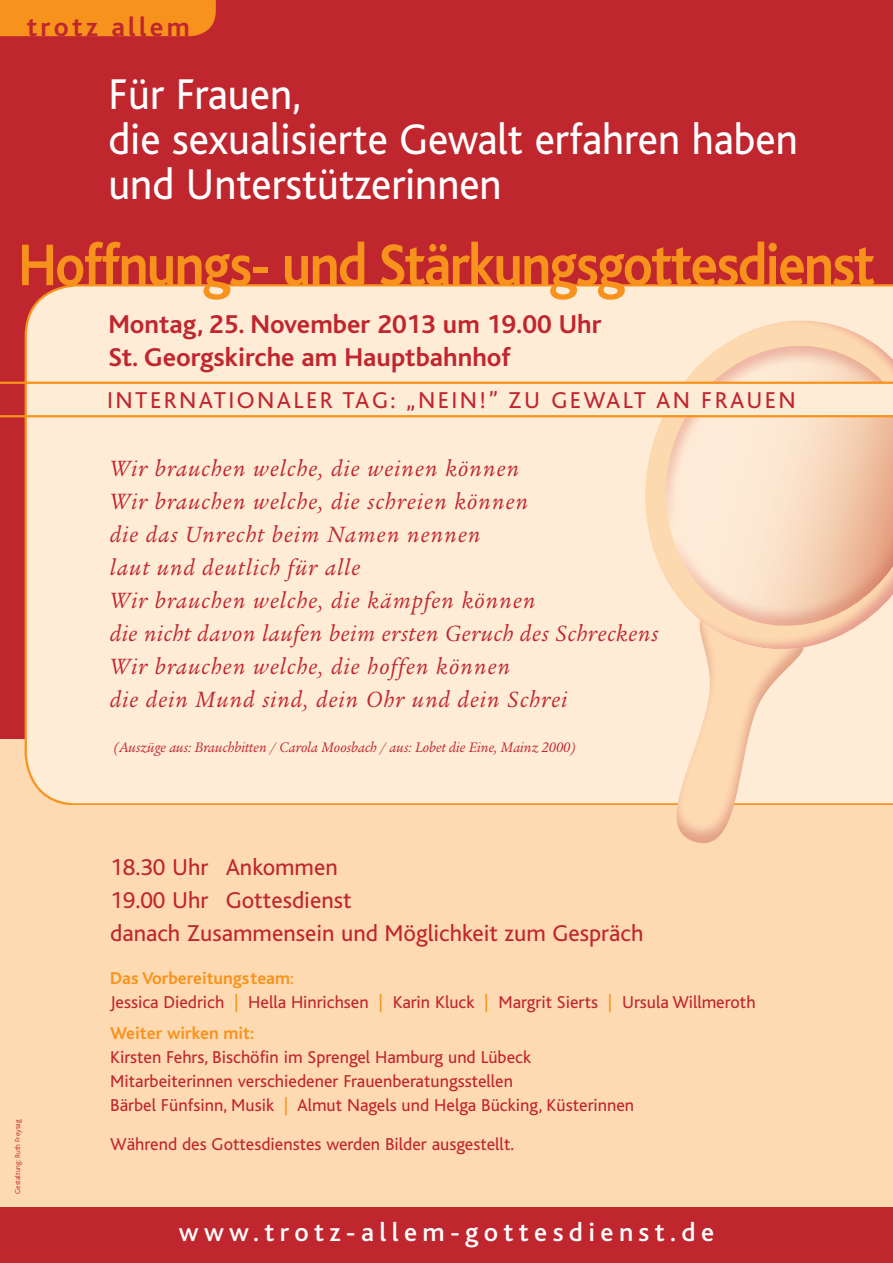
<style>
.page{position:relative;width:893px;height:1263px;background:#fff}
.page>*{position:absolute;margin:0;border:0;box-sizing:border-box;transform-origin:0 0}
.t1{font:700 61.5px "Bliss";letter-spacing:-.03em;color:#f7931d;scale:.9 1}
.t2{font:45px "Bliss";color:#fff;scale:.95 1}
.t3{font:700 27.6px "Bliss";letter-spacing:.12em;color:#c0262d}
.t4{font:700 27px "Bliss";color:#c0262d}
.t5{font:500 27px "Bliss";letter-spacing:.2em;color:#fff}
.t6{font:italic 24px "Legacy Serif Std";letter-spacing:.05em;color:#c0262d}
.t7{font:24px "Bliss";color:#c0262d}
.t8{font:italic 24px "Legacy Serif Std";letter-spacing:.03em;color:#c0262d}
.t9{font:24px "Bliss";letter-spacing:.1em;color:#c0262d}
.t10{font:18px "Bliss";color:#c0262d}
.t11{font:700 18px "Bliss";color:#f7931d}
.t12{font:italic 15px "Legacy Serif Std";color:#c0262d}
.t13{font:300 7.5px "Bliss";color:#c0262d}
.s1{font-weight:400}
.s2{color:#f7931d}
</style>
<div class="page">
<div style="left:0;top:0;width:893px;height:753px;background:#c0262d"></div>
<div style="left:0;top:0;width:216px;height:36px;background:#f7931d"></div>
<div style="left:0;top:739px;width:893px;height:493px;background:#fedab3"></div>
<div style="left:25px;top:284px;width:868px;height:521px;background:#feecd7"></div>
<div style="left:0;top:1207px;width:893px;height:56px;background:#c0262d"></div>
<div style="left:607px;top:287px;width:286px;height:395px;background:#feecd7"></div>
<svg style="left:634px;top:316px;width:259px;height:339px;background:#f8dac0"></svg>
<svg style="left:643px;top:617px;width:162px;height:226px"></svg>
<div style="left:550px;top:383px;width:343px;height:32px;background:#feecd7"></div>
<hr style="left:0;top:415px;width:893px;height:2px;background:#f7931d">
<hr style="left:0;top:382px;width:893px;height:2px;background:#f7931d">
<p class="t3" style="left:27px;top:13px;width:165px">trotz allem</p>
<p class="t2" style="left:108px;top:70px;width:204px">Für Frauen,</p>
<p class="t2" style="left:108px;top:115px;width:727px">die sexualisierte Gewalt erfahren haben</p>
<p class="t2" style="left:108px;top:160px;width:416px">und Unterstützerinnen</p>
<p class="t1" style="left:18px;top:233px;width:953px">Hoffnungs- und Stärkungsgottesdienst</p>
<p class="t4" style="left:108px;top:310px;width:495px">Montag, 25. November 2013 um 19.00 Uhr</p>
<p class="t4" style="left:108px;top:343px;width:404px">St. Georgskirche am Hauptbahnhof</p>
<p class="t9" style="left:107px;top:388px;width:690px">INTERNATIONALER TAG: „NEIN!” ZU GEWALT AN FRAUEN</p>
<p class="t13" style="left:14px;top:1194px;width:75px;rotate:-90deg">Gestaltung: Ruth Freytag</p>
<p class="t6" style="left:110px;top:455px;width:411px">Wir brauchen welche, die weinen können</p>
<p class="t6" style="left:110px;top:488px;width:420px">Wir brauchen welche, die schreien können</p>
<p class="t6" style="left:110px;top:521px;width:372px">die das Unrecht beim Namen nennen</p>
<p class="t6" style="left:110px;top:554px;width:252px">laut und deutlich für alle</p>
<p class="t6" style="left:110px;top:587px;width:427px">Wir brauchen welche, die kämpfen können</p>
<p class="t8" style="left:110px;top:620px;width:550px">die nicht davon laufen beim ersten Geruch des Schreckens</p>
<p class="t6" style="left:110px;top:653px;width:401px">Wir brauchen welche, die hoffen können</p>
<p class="t6" style="left:110px;top:686px;width:459px">die dein Mund sind, dein Ohr und dein Schrei</p>
<p class="t12" style="left:113px;top:739px;width:464px">(Auszüge aus: Brauchbitten / Carola Moosbach / aus: Lobet die Eine, Mainz 2000)</p>
<p class="t7" style="left:110px;top:854px;width:229px">18.30 Uhr Ankommen</p>
<p class="t7" style="left:110px;top:887px;width:243px">19.00 Uhr Gottesdienst</p>
<p class="t7" style="left:110px;top:920px;width:535px">danach Zusammensein und Möglichkeit zum Gespräch</p>
<p class="t11" style="left:110px;top:969px;width:185px">Das Vorbereitungsteam<span class="s1">:</span></p>
<p class="t10" style="left:110px;top:993px;width:647px">Jessica Diedrich <span class="s2">|</span> Hella Hinrichsen <span class="s2">|</span> Karin Kluck <span class="s2">|</span> Margrit Sierts <span class="s2">|</span> Ursula Willmeroth</p>
<p class="t11" style="left:110px;top:1023px;width:146px">Weiter wirken mit:</p>
<p class="t10" style="left:110px;top:1047px;width:422px">Kirsten Fehrs, Bischöfin im Sprengel Hamburg und Lübeck</p>
<p class="t10" style="left:110px;top:1071px;width:404px">Mitarbeiterinnen verschiedener Frauenberatungsstellen</p>
<p class="t10" style="left:110px;top:1095px;width:525px">Bärbel Fünfsinn, Musik <span class="s2">|</span> Almut Nagels und Helga Bücking, Küsterinnen</p>
<p class="t10" style="left:110px;top:1134px;width:405px">Während des Gottesdienstes werden Bilder ausgestellt.</p>
<p class="t5" style="left:179px;top:1218px;width:537px">www.trotz-allem-gottesdienst.de</p>
</div>
